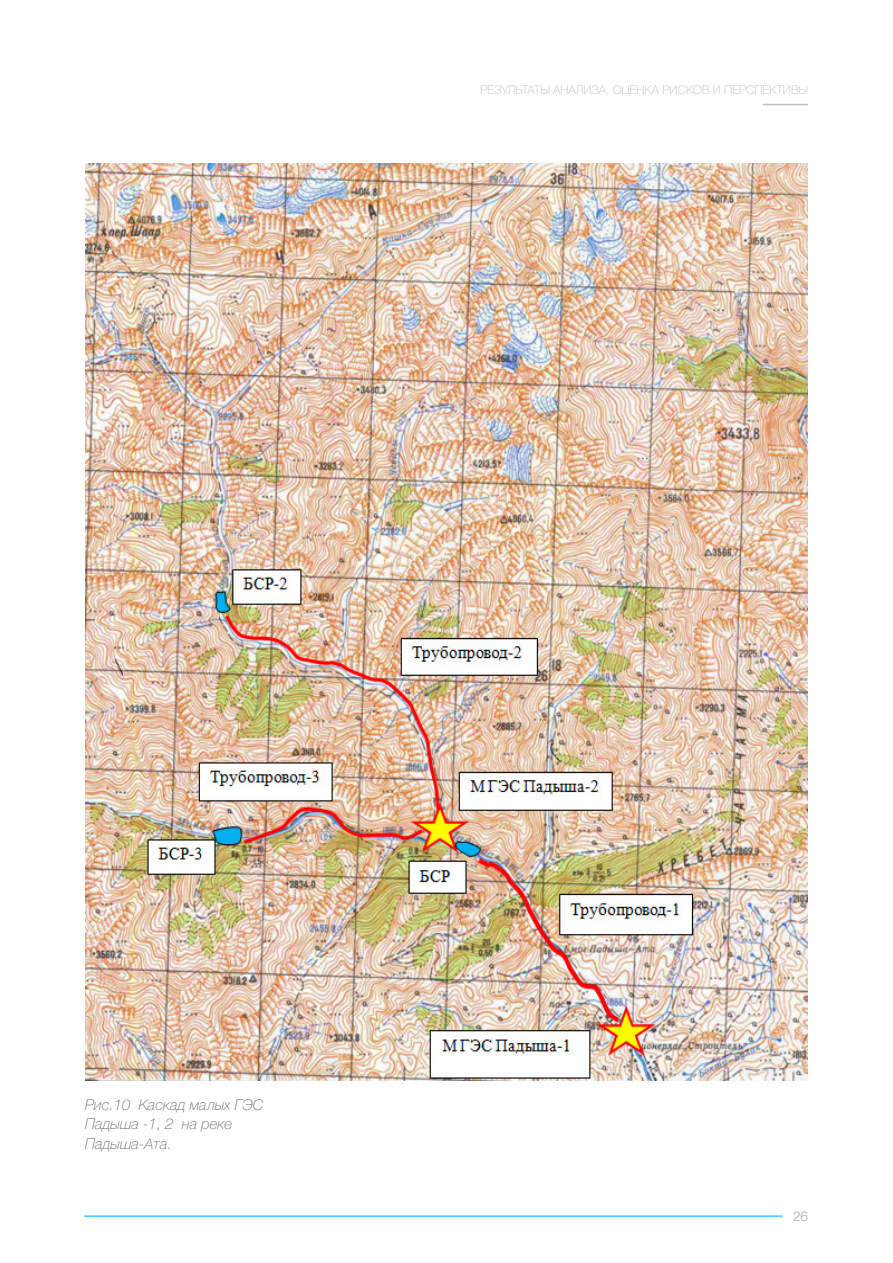
<style>
.page{position:relative;width:893px;height:1263px;background:#fff}
.page>*{position:absolute;margin:0;border:0;box-sizing:border-box;transform-origin:0 0}
.t1{font:italic 100 15px/19.5px "Helvetica Neue Cyr";color:#6c6d70}
.t2{font:300 13.5px "Helvetica Neue LTW1 G";color:#a8a9ad}
.t3{font:100 12px "Helvetica Neue LTW1 G";color:#bcbdc0}
</style>
<div class="page">
<hr style="left:84px;top:1215px;width:698px;height:2px;background:#40c7f4">
<hr style="left:763px;top:104px;width:45px;height:1px;background:#bcbdc0">
<img style="left:85px;top:163px;width:723px;height:917px">
<p class="t3" style="left:480px;top:82px;width:329px">РЕЗУЛЬТАТЫ АНАЛИЗА, ОЦЕНКА РИСКОВ И ПЕРСПЕКТИВЫ</p>
<p class="t1" style="left:85px;top:1095px;width:180px">Рис.10 Каскад малых ГЭС<br>Падыша -1, 2 на реке</p>
<p class="t1" style="left:85px;top:1134px;width:88px">Падыша-Ата.</p>
<p class="t2" style="left:793px;top:1208px;width:17px">26</p>
</div>
